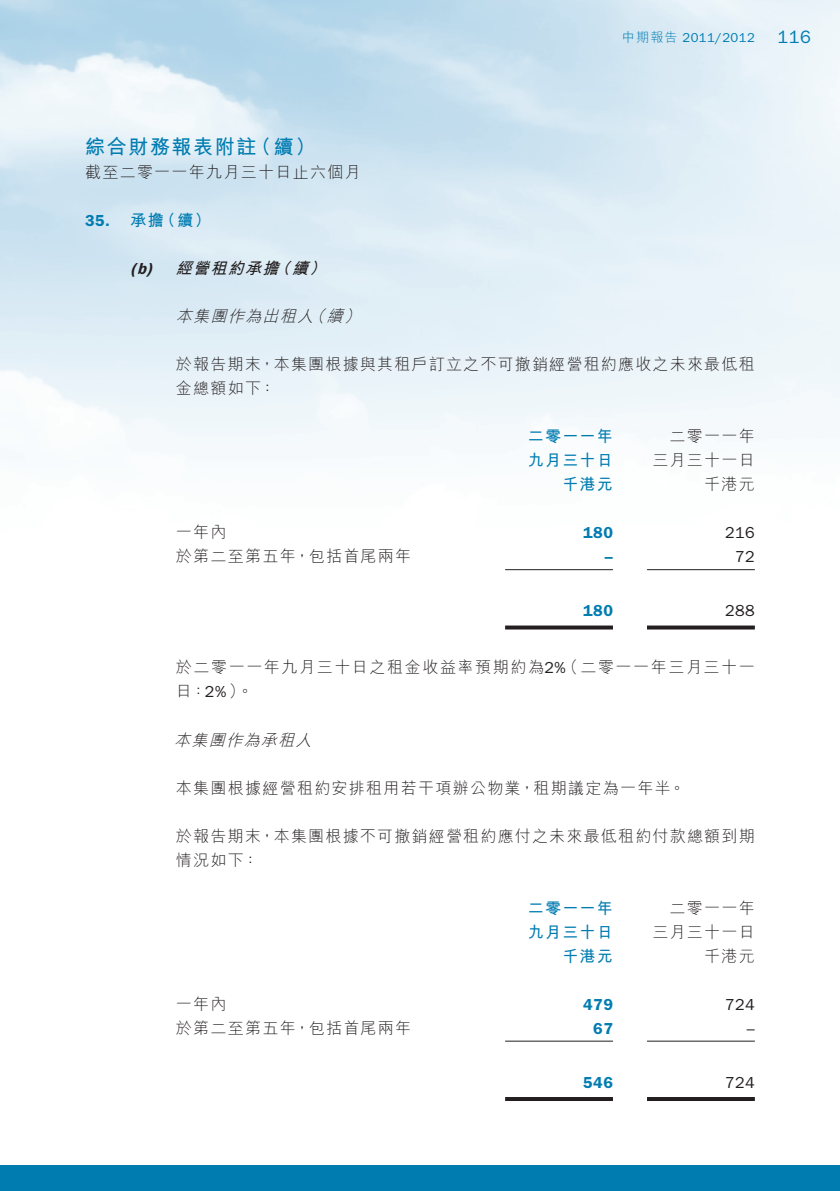
<style>
.page{position:relative;width:840px;height:1191px;background:#fff}
.page>*{position:absolute;margin:0;border:0;box-sizing:border-box;transform-origin:0 0}
.Heading_1{font:700 20px "M Hei HK";letter-spacing:.08em;color:#007cb1}
.t1{font:18px "ITC Franklin Gothic Std";color:#007cb1}
.Body_Text{font:300 16px/24px "M Hei HK";letter-spacing:.08em;color:#231f20}
.Body_Text-2{font:300 16px/24px "M Hei HK";letter-spacing:.1em;color:#231f20}
.Body_Text-3{font:700 16px "M Hei HK";letter-spacing:.08em;color:#007cb1}
.Heading_4{font:italic 300 16px "M Hei HK";color:#231f20}
.Body_Text-4{font:16px "ITC Franklin Gothic Std";letter-spacing:.03em;color:#231f20}
.Body_Text-5{font:600 16px "ITC Franklin Gothic Std";letter-spacing:.03em;color:#007cb1}
.Heading_3{font:italic 700 16px "M Hei HK";color:#231f20}
.Heading_2{font:700 16px "M Hei HK";color:#007cb1}
.Heading_2-2{font:600 16px "ITC Franklin Gothic Std";color:#007cb1}
.Heading_3-2{font:italic 600 16px "ITC Franklin Gothic Std";color:#231f20}
.t2{font:13px "ITC Franklin Gothic Std";letter-spacing:.03em;color:#007cb1}
.s1{font-family:"M Hei HK";font-weight:300}
.s2{font-family:"ITC Franklin Gothic Std";font-weight:400}
</style>
<div class="page">
<div style="left:0;top:1165px;width:839px;height:26px;background:#007cb1"></div>
<img style="left:0;top:0;width:1px;height:553px">
<hr style="left:505px;top:569px;width:107px;height:1px;background:#231f20">
<hr style="left:646px;top:569px;width:108px;height:1px;background:#231f20">
<svg style="left:505px;top:625px;width:107px;height:4px"></svg>
<svg style="left:647px;top:625px;width:107px;height:4px"></svg>
<hr style="left:505px;top:1040px;width:107px;height:1px;background:#231f20">
<hr style="left:646px;top:1040px;width:108px;height:1px;background:#231f20">
<hr style="left:505px;top:1097px;width:107px;height:4px;background:#231f20">
<hr style="left:646px;top:1097px;width:108px;height:4px;background:#231f20">
<p class="t2" style="left:622px;top:30px;width:134px"><span class="s1">中期報告</span> 2011/2012</p>
<p class="t1" style="left:777px;top:27px;width:35px">116</p>
<p class="Heading_1" style="left:85px;top:132px;width:173px">綜合財務報表附註</p>
<p class="Body_Text" style="left:85px;top:160px;width:277px">截至二零一一年九月三十日止六個月</p>
<p class="Heading_2" style="left:159px;top:208px;width:53px">（續(</p>
<p class="Heading_1" style="left:251px;top:132px;width:66px">（續(</p>
<p class="Heading_2" style="left:130px;top:208px;width:35px">承擔</p>
<p class="Heading_2-2" style="left:85px;top:211px;width:26px">35.</p>
<p class="Heading_3-2" style="left:130px;top:259px;width:28px">)b(</p>
<p class="Heading_3" style="left:176px;top:256px;width:109px">經營租約承擔</p>
<p class="Heading_3" style="left:274px;top:256px;width:23px">（</p>
<p class="Heading_3" style="left:309px;top:256px;width:23px">(</p>
<p class="Heading_3" style="left:292px;top:256px;width:23px">續</p>
<p class="Heading_4" style="left:308px;top:308px;width:40px">（續</p>
<p class="Heading_4" style="left:344px;top:308px;width:22px">(</p>
<p class="Heading_4" style="left:176px;top:308px;width:143px">本集團作為出租人</p>
<p class="Body_Text" style="left:176px;top:352px;width:580px">於報告期末，本集團根據與其租戶訂立之不可撤銷經營租約應收之未來最低租金總額如下：</p>
<p class="Body_Text-3" style="left:527px;top:424px;width:87px">二零一一年</p>
<p class="Body_Text-3" style="left:527px;top:448px;width:87px">九月三十日</p>
<p class="Body_Text" style="left:669px;top:424px;width:87px">二零一一年</p>
<p class="Body_Text" style="left:652px;top:448px;width:104px">三月三十一日</p>
<p class="Body_Text" style="left:703px;top:472px;width:52px">千港元</p>
<p class="Body_Text-3" style="left:562px;top:472px;width:52px">千港元</p>
<p class="Body_Text" style="left:176px;top:520px;width:52px">一年內</p>
<p class="Body_Text" style="left:176px;top:544px;width:237px">於第二至第五年，包括首尾兩年</p>
<p class="Body_Text-5" style="left:583px;top:523px;width:31px">180</p>
<p class="Body_Text-5" style="left:604px;top:547px;width:9px">–</p>
<p class="Body_Text-5" style="left:583px;top:601px;width:31px">180</p>
<p class="Body_Text-4" style="left:724px;top:523px;width:31px">216</p>
<p class="Body_Text-4" style="left:734px;top:547px;width:21px">72</p>
<p class="Body_Text-4" style="left:724px;top:601px;width:31px">288</p>
<p class="Body_Text-2" style="left:562px;top:655px;width:194px">（二零一一年三月三十一</p>
<p class="Body_Text-2" style="left:176px;top:655px;width:391px">於二零一一年九月三十日之租金收益率預期約為<span class="s2">2%</span>日：<span class="s2">2%</span> 。(</p>
<p class="Heading_4" style="left:174px;top:731px;width:143px">本集團作為承租人</p>
<p class="Body_Text" style="left:176px;top:775px;width:510px">本集團根據經營租約安排租用若干項辦公物業，租期議定為一年半。</p>
<p class="Body_Text" style="left:176px;top:823px;width:580px">於報告期末，本集團根據不可撤銷經營租約應付之未來最低租約付款總額到期情況如下：</p>
<p class="Body_Text-3" style="left:527px;top:896px;width:87px">二零一一年</p>
<p class="Body_Text-3" style="left:527px;top:920px;width:87px">九月三十日</p>
<p class="Body_Text" style="left:669px;top:895px;width:87px">二零一一年</p>
<p class="Body_Text" style="left:652px;top:919px;width:104px">三月三十一日</p>
<p class="Body_Text" style="left:703px;top:943px;width:52px">千港元</p>
<p class="Body_Text-3" style="left:562px;top:944px;width:52px">千港元</p>
<p class="Body_Text" style="left:176px;top:991px;width:52px">一年內</p>
<p class="Body_Text" style="left:176px;top:1015px;width:237px">於第二至第五年，包括首尾兩年</p>
<p class="Body_Text-5" style="left:583px;top:994px;width:31px">479</p>
<p class="Body_Text-5" style="left:593px;top:1018px;width:21px">67</p>
<p class="Body_Text-5" style="left:583px;top:1072px;width:31px">546</p>
<p class="Body_Text-4" style="left:724px;top:995px;width:31px">724</p>
<p class="Body_Text-4" style="left:746px;top:1019px;width:9px">–</p>
<p class="Body_Text-4" style="left:724px;top:1073px;width:31px">724</p>
</div>
